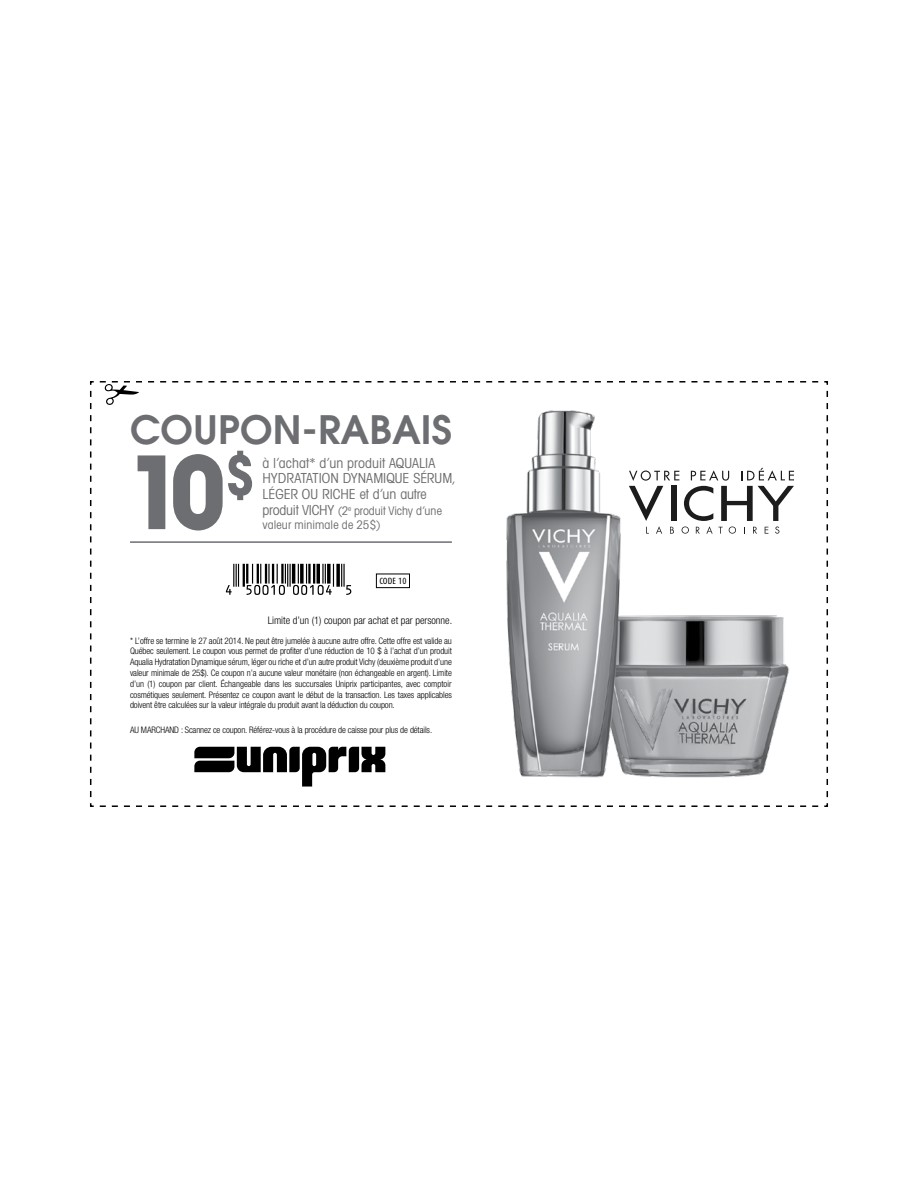
<style>
.page{position:relative;width:918px;height:1188px;background:#fff}
.page>*{position:absolute;margin:0;border:0;box-sizing:border-box;transform-origin:0 0}
.t1{font:700 99.6px "Avant Garde";color:#6d6e71;scale:.9 1}
.t2{font:600 39px "Avant Garde";color:#6d6e71}
.t3{font:condensed 13.8px/15.9px "Avant Garde";color:#6d6e71}
.t4{font:condensed 11.85px/13.8px "Avant Garde";letter-spacing:.005em;color:#6d6e71}
.t5{font:300 condensed 10.5px "Helvetica Neue";color:#000}
.t6{font:300 condensed 9px/10.8px "Helvetica Neue";letter-spacing:-.01em;color:#000;text-align:justify}
.t7{font:9px "Dax Condensed";color:#000}
.s1{font-size:13.8px}
</style>
<div class="page">
<svg style="left:90px;top:381px;width:738px;height:426px"></svg>
<div style="left:376px;top:574px;width:34px;height:14px;border:1px solid #000"></div>
<svg style="left:97px;top:381px;width:721px;height:76px"></svg>
<hr style="left:130px;top:541px;width:322px;height:2px;background:#6d6e71">
<svg style="left:192px;top:744px;width:196px;height:45px"></svg>
<img style="left:492px;top:404px;width:301px;height:386px">
<svg style="left:226px;top:564px;width:125px;height:31px"></svg>
<svg style="left:629px;top:468px;width:165px;height:66px"></svg>
<p class="t2" style="left:130px;top:404px;width:324px">COUPON-RABAIS</p>
<p class="t3" style="left:262px;top:454px;width:195px">à l’achat* d’un produit AQUALIA<br>HYDRATATION DYNAMIQUE SÉRUM,<br>LÉGER OU RICHE et d’un autre</p>
<p class="t4" style="left:262px;top:504px;width:181px"><span class="s1">produit VICHY</span> (2<sup>e</sup> produit Vichy d’une valeur minimale de 25$)</p>
<p class="t1" style="left:128px;top:428px;width:142px">10<sup>$</sup></p>
<p class="t7" style="left:379px;top:576px;width:28px">CODE 10</p>
<p class="t5" style="left:268px;top:614px;width:186px">Limite d’un (1) coupon par achat et par personne.</p>
<p class="t6" style="left:130px;top:635px;width:323px">* L’offre se termine le 27 août 2014. Ne peut être jumelée à aucune autre offre. Cette offre est valide au Québec seulement. Le coupon vous permet de profiter d’une réduction de 10 $ à l’achat d’un produit Aqualia Hydratation Dynamique sérum, léger ou riche et d’un autre produit Vichy (deuxième produit d’une valeur minimale de 25$). Ce coupon n’a aucune valeur monétaire (non échangeable en argent). Limite d’un (1) coupon par client. Échangeable dans les succursales Uniprix participantes, avec comptoir cosmétiques seulement. Présentez ce coupon avant le début de la transaction. Les taxes applicables doivent être calculées sur la valeur intégrale du produit avant la déduction du coupon.</p>
<p class="t6" style="left:130px;top:724px;width:304px">AU MARCHAND : Scannez ce coupon. Référez-vous à la procédure de caisse pour plus de détails.</p>
</div>
